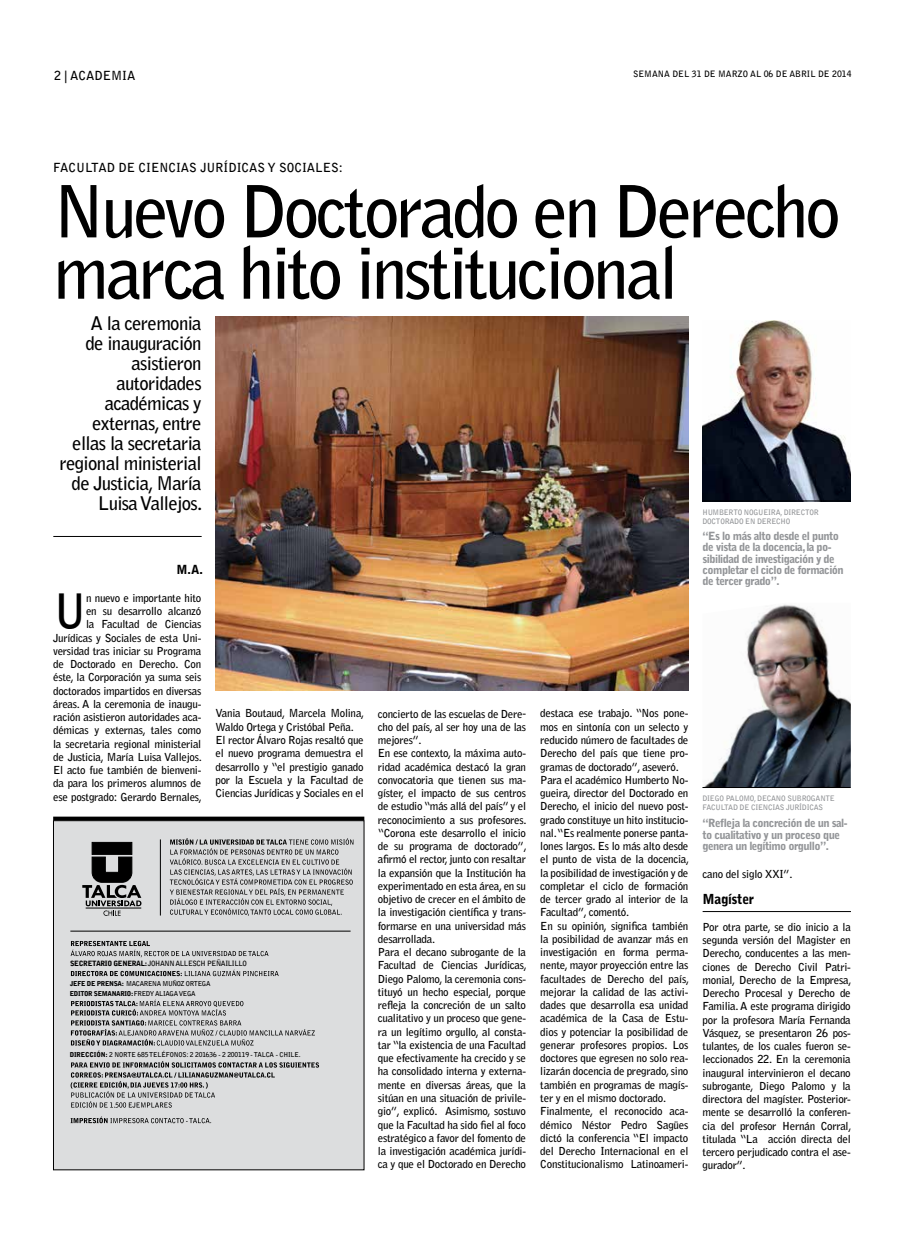
<style>
.page{position:relative;width:904px;height:1241px;background:#fff}
.page>*{position:absolute;margin:0;border:0;box-sizing:border-box;transform-origin:0 0}
.t1{font:700 71.25px/61.2px "Bell Gothic Std";letter-spacing:-.05em;color:#000}
.t2{font:700 47.12px "Bell Gothic Std";color:#000}
.t3{font:700 18.75px/20px "Bell Gothic Std";letter-spacing:-.035em;color:#000;text-align:right}
.t4{font:900 13.75px "Bell Gothic Std";letter-spacing:-.025em;color:#000}
.t5{font:700 12.5px "Bell Gothic Std";color:#000}
.t6{font:900 12.5px "Bell Gothic Std";color:#000}
.t7{font:900 11.25px/11.2px "Bell Gothic Std";letter-spacing:-.05em;color:#939598}
.t8{font:700 11px/13.2px "Bell Gothic Std";letter-spacing:-.025em;color:#000}
.t9{font:700 8.75px "Bell Gothic Std";color:#000}
.t10{font:700 7.5px/8.8px "Bell Gothic Std";letter-spacing:-.03em;color:#939598}
.t11{font:900 7.5px "Bell Gothic Std";color:#000}
.t12{font:700 7.25px "Bell Gothic Std";letter-spacing:-.05em;color:#000}
.t13{font:700 6.75px "Bell Gothic Std";letter-spacing:-.025em;color:#000}
.t14{font:700 6.75px "Bell Gothic Std";letter-spacing:-.05em;color:#000}
.t15{font:900 6.75px "Bell Gothic Std";letter-spacing:-.05em;color:#000}
.s1{font-weight:900}
.s2{font-weight:700}
</style>
<div class="page">
<div style="left:53px;top:820px;width:311px;height:349px;background:#dcddde"></div>
<div style="left:53px;top:820px;width:311px;height:349px;border:1px solid #000"></div>
<svg style="left:71px;top:1116px;width:140px;height:7px"></svg>
<svg style="left:71px;top:1061px;width:248px;height:46px"></svg>
<svg style="left:71px;top:999px;width:244px;height:46px"></svg>
<svg style="left:71px;top:969px;width:208px;height:7px"></svg>
<svg style="left:71px;top:940px;width:197px;height:17px"></svg>
<svg style="left:170px;top:838px;width:183px;height:77px"></svg>
<hr style="left:160px;top:839px;width:1px;height:76px;background:#000">
<hr style="left:70px;top:930px;width:280px;height:1px;background:#000">
<svg style="left:82px;top:842px;width:59px;height:73px"></svg>
<svg style="left:53px;top:816px;width:311px;height:4px"></svg>
<img style="left:216px;top:317px;width:473px;height:373px">
<img style="left:702px;top:320px;width:148px;height:180px">
<img style="left:704px;top:604px;width:146px;height:183px">
<hr style="left:702px;top:500px;width:148px;height:1px;background:#000">
<hr style="left:702px;top:787px;width:148px;height:1px;background:#000">
<hr style="left:53px;top:536px;width:149px;height:1px;background:#000">
<hr style="left:702px;top:911px;width:149px;height:1px;background:#000">
<p class="t5" style="left:54px;top:68px;width:83px">2 | ACADEMIA</p>
<p class="t5" style="left:53px;top:160px;width:291px">FACULTAD DE CIENCIAS JURÍDICAS Y SOCIALES:</p>
<p class="t9" style="left:633px;top:69px;width:220px">SEMANA DEL 31 DE MARZO AL 06 DE ABRIL DE 2014</p>
<h1 class="t1" style="left:53px;top:181px;width:789px">Nuevo Doctorado en Derecho marca hito institucional</h1>
<h3 class="t3" style="left:60px;top:313px;width:144px">A la ceremonia<br>de inauguración asistieron autoridades académicas y externas, entre ellas la secretaria regional ministerial de Justicia, María<br>Luisa Vallejos.</h3>
<p class="t6" style="left:176px;top:561px;width:28px">M.A.</p>
<p class="t8" style="left:53px;top:591px;width:150px;text-align:right">n nuevo e importante hito<br>en su desarrollo alcanzó<br>la Facultad de Ciencias<br>Jurídicas y Sociales de esta Uni&shy;versidad tras iniciar su Programa de Doctorado en Derecho. Con éste, la Corporación ya suma seis doctorados impartidos en diversas áreas. A la ceremonia de inaugu&shy;ración asistieron autoridades aca&shy;démicas y externas, tales como la secretaria regional ministerial de Justicia, María Luisa Vallejos.<br>El acto fue también de bienveni&shy;da para los primeros alumnos de ese postgrado: Gerardo Bernales,</p>
<h2 class="t2" style="left:53px;top:582px;width:36px">U</h2>
<p class="t8" style="left:215px;top:706px;width:150px">Vania Boutaud, Marcela Molina,<br>Waldo Ortega y Cristóbal Peña.<br>El rector Álvaro Rojas resaltó que el nuevo programa demuestra el desarrollo y “el prestigio ganado por la Escuela y la Facultad de<br>Ciencias Jurídicas y Sociales en el</p>
<p class="t8" style="left:378px;top:706px;width:150px">concierto de las escuelas de Dere&shy;cho del país, al ser hoy una de las mejores”.<br>En ese contexto, la máxima auto&shy;ridad académica destacó la gran convocatoria que tienen sus ma&shy;gíster, el impacto de sus centros de estudio “más allá del país” y el reconocimiento a sus profesores. “Corona este desarrollo el inicio de su programa de doctorado”, afirmó el rector, junto con resaltar la expansión que la Institución ha experimentado en esta área, en su objetivo de crecer en el ámbito de la investigación científica y trans&shy;formarse en una universidad más desarrollada.<br>Para el decano subrogante de la<br>Facultad de Ciencias Jurídicas,<br>Diego Palomo, la ceremonia cons&shy;tituyó un hecho especial, porque refleja la concreción de un salto cualitativo y un proceso que gene&shy;ra un legítimo orgullo, al consta&shy;tar “la existencia de una Facultad que efectivamente ha crecido y se ha consolidado interna y externa&shy;mente en diversas áreas, que la sitúan en una situación de privile&shy;gio”, explicó. Asimismo, sostuvo que la Facultad ha sido fiel al foco estratégico a favor del fomento de la investigación académica jurídi&shy;ca y que el Doctorado en Derecho</p>
<p class="t8" style="left:540px;top:706px;width:150px">destaca ese trabajo. “Nos pone&shy;mos en sintonía con un selecto y reducido número de facultades de<br>Derecho del país que tiene pro&shy;gramas de doctorado”, aseveró.<br>Para el académico Humberto No&shy;gueira, director del Doctorado en<br>Derecho, el inicio del nuevo post&shy;grado constituye un hito institucio&shy;nal. “Es realmente ponerse panta&shy;lones largos. Es lo más alto desde el punto de vista de la docencia, la posibilidad de investigación y de completar el ciclo de formación de tercer grado al interior de la<br>Facultad”, comentó.<br>En su opinión, significa también la posibilidad de avanzar más en investigación en forma perma&shy;nente, mayor proyección entre las facultades de Derecho del país, mejorar la calidad de las activi&shy;dades que desarrolla esa unidad académica de la Casa de Estu&shy;dios y potenciar la posibilidad de generar profesores propios. Los doctores que egresen no solo rea&shy;lizarán docencia de pregrado, sino también en programas de magís&shy;ter y en el mismo doctorado.<br>Finalmente, el reconocido aca&shy;démico Néstor Pedro Sagües dictó la conferencia “El impacto del Derecho Internacional en el<br>Constitucionalismo Latinoameri-</p>
<p class="t12" style="left:70px;top:959px;width:178px"><span class="s1">SECRETARIO GENERAL:</span> JOHANN ALLESCH PEÑAILILLO</p>
<p class="t15" style="left:70px;top:989px;width:127px">EDITOR SEMANARIO: <span class="s2">FREDY ALIAGA VEGA</span></p>
<p class="t14" style="left:70px;top:979px;width:142px"><span class="s1">JEFE DE PRENSA:</span> MACARENA MUÑOZ ORTEGA</p>
<p class="t13" style="left:70px;top:1049px;width:232px"><span class="s1">DIRECCIÓN:</span> 2 NORTE 685 TELÉFONOS: 2 201636 - 2 200119 - TALCA - CHILE.</p>
<p class="t11" style="left:135px;top:1074px;width:4px">´</p>
<p class="t10" style="left:702px;top:507px;width:118px">HUMBERTO NOGUEIRA, DIRECTOR<br>DOCTORADO EN DERECHO</p>
<p class="t7" style="left:702px;top:530px;width:143px">“Es lo más alto desde el punto de vista de la docencia, la po&shy;sibilidad de investigación y de completar el ciclo de formación de tercer grado”.</p>
<p class="t10" style="left:702px;top:794px;width:134px">DIEGO PALOMO, DECANO SUBROGANTE<br>FACULTAD DE CIENCIAS JURÍDICAS</p>
<p class="t7" style="left:702px;top:817px;width:146px">“Refleja la concreción de un sal&shy;to cualitativo y un proceso que genera un legítimo orgullo”.</p>
<p class="t8" style="left:702px;top:867px;width:91px">cano del siglo XXI”.</p>
<p class="t4" style="left:702px;top:891px;width:53px">Magíster</p>
<p class="t8" style="left:702px;top:920px;width:150px;text-align:justify">Por otra parte, se dio inicio a la segunda versión del Magister en Derecho, conducentes a las men&shy;ciones de Derecho Civil Patri&shy;monial, Derecho de la Empresa, Derecho Procesal y Derecho de Familia. A este programa dirigido por la profesora María Fernanda Vásquez, se presentaron 26 pos&shy;tulantes, de los cuales fueron se&shy;leccionados 22. En la ceremonia inaugural intervinieron el decano subrogante, Diego Palomo y la directora del magíster. Posterior&shy;mente se desarrolló la conferen&shy;cia del profesor Hernán Corral, titulada “La acción directa del tercero perjudicado contra el ase&shy;gurador”.</p>
</div>
